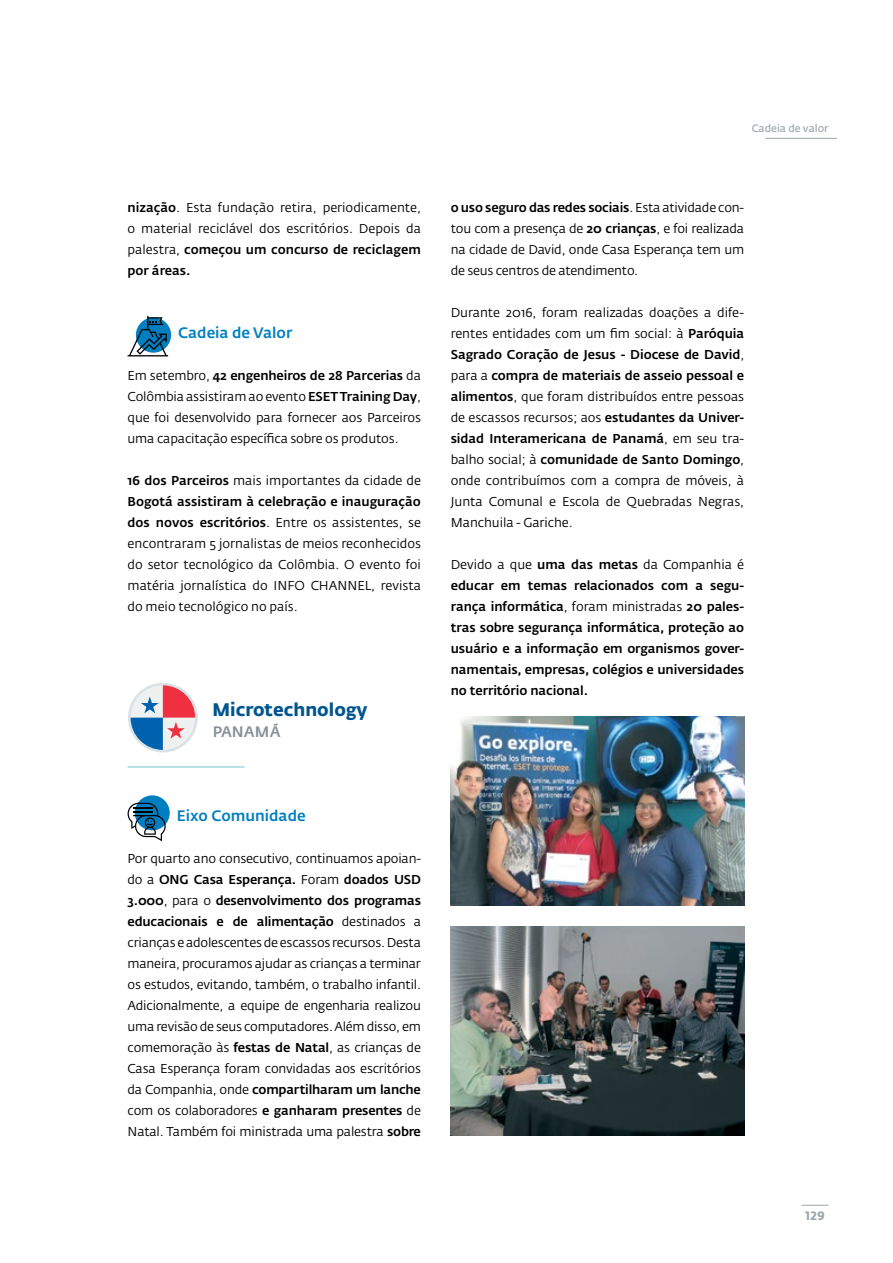
<style>
.page{position:relative;width:893px;height:1263px;background:#fff}
.page>*{position:absolute;margin:0;border:0;box-sizing:border-box;transform-origin:0 0}
.t1{font:700 18px "Fedra Sans Alt Pro";color:#00558f}
.t2{font:500 15px "Fedra Sans Alt Pro";color:#007fc0}
.t3{font:500 15px "Fedra Sans Alt Pro";letter-spacing:.01em;color:#879197}
.t4{font:12.75px/21px "Fedra Sans Alt Pro";letter-spacing:-.01em;color:#000;text-align:justify}
.t5{font:500 12.75px/21px "Fedra Sans Alt Pro";letter-spacing:-.005em;color:#000;text-align:justify}
.t6{font:700 12px "Fedra Sans Alt Pro";color:#9ca5ab}
.t7{font:600 10.5px "Fedra Sans Alt Pro";color:#9ca5ab}
.s1{font-weight:500}
.s2{font-weight:400}
</style>
<div class="page">
<svg style="left:801px;top:1205px;width:27px;height:1px"></svg>
<hr style="left:765px;top:138px;width:72px;height:1px;background:#9ca5ab">
<div style="left:136px;top:317px;width:35px;height:36px;background:#007fc0;border-radius:50%"></div>
<svg style="left:128px;top:316px;width:40px;height:40px"></svg>
<svg style="left:135px;top:795px;width:35px;height:35px"></svg>
<svg style="left:128px;top:803px;width:38px;height:38px"></svg>
<div style="left:128px;top:683px;width:70px;height:69px;background:#d8e2e7;border-radius:50%"></div>
<svg style="left:131px;top:685px;width:64px;height:65px"></svg>
<hr style="left:128px;top:766px;width:116px;height:2px;background:#9edae0">
<img style="left:451px;top:716px;width:293px;height:189px">
<img style="left:451px;top:926px;width:293px;height:209px">
<p class="t4" style="left:128px;top:197px;width:295px"><span class="s1">nização</span>. Esta fundação retira, periodicamente, o material reciclável dos escritórios. Depois da palestra, <span class="s1">começou um concurso de reciclagem por áreas.</span></p>
<p class="t2" style="left:178px;top:324px;width:116px">Cadeia de Valor</p>
<p class="t4" style="left:128px;top:365px;width:295px">Em setembro, <span class="s1">42 engenheiros de 28 Parcerias</span> da Colômbia assistiram ao evento <span class="s1">ESET Training Day</span>, que foi desenvolvido para fornecer aos Parceiros uma capacitação específica sobre os produtos.</p>
<p class="t4" style="left:128px;top:470px;width:295px"><span class="s1">16 dos Parceiros</span> mais importantes da cidade de <span class="s1">Bogotá assistiram à celebração e inauguração dos novos escritórios</span>. Entre os assistentes, se encontraram 5 jornalistas de meios reconhecidos do setor tecnológico da Colômbia. O evento foi matéria jornalística do INFO CHANNEL, revista do meio tecnológico no país.</p>
<h1 class="t1" style="left:213px;top:699px;width:157px">Microtechnology</h1>
<p class="t3" style="left:213px;top:723px;width:69px">PANAMÁ</p>
<p class="t2" style="left:177px;top:807px;width:130px">Eixo Comunidade</p>
<p class="t4" style="left:128px;top:848px;width:295px">Por quarto ano consecutivo, continuamos apoian&shy;do a <span class="s1">ONG Casa Esperança.</span> Foram <span class="s1">doados USD 3.000</span>, para o <span class="s1">desenvolvimento dos programas educacionais e de alimentação</span> destinados a crianças e adolescentes de escassos recursos. Desta maneira, procuramos ajudar as crianças a terminar os estudos, evitando, também, o trabalho infantil.<br>Adicionalmente, a equipe de engenharia realizou uma revisão de seus computadores. Além disso, em comemoração às <span class="s1">festas de Natal</span>, as crianças de Casa Esperança foram convidadas aos escritórios da Companhia, onde <span class="s1">compartilharam um lanche </span>com os colaboradores <span class="s1">e ganharam presentes</span> de Natal. Também foi ministrada uma palestra <span class="s1">sobre</span></p>
<p class="t7" style="left:752px;top:121px;width:78px">Cadeia de valor</p>
<p class="t4" style="left:451px;top:197px;width:295px"><span class="s1">o uso seguro das redes sociais</span>. Esta atividade con&shy;tou com a presença de <span class="s1">20 crianças</span>, e foi realizada na cidade de David, onde Casa Esperança tem um de seus centros de atendimento.</p>
<p class="t4" style="left:451px;top:302px;width:295px">Durante 2016, foram realizadas doações a dife&shy;rentes entidades com um fim social: à <span class="s1">Paróquia Sagrado Coração de Jesus - Diocese de David</span>, para a <span class="s1">compra de materiais de asseio pessoal e alimentos</span>, que foram distribuídos entre pessoas de escassos recursos; aos <span class="s1">estudantes da Univer&shy;sidad Interamericana de Panamá</span>, em seu tra&shy;balho social; à <span class="s1">comunidade de Santo Domingo</span>, onde contribuímos com a compra de móveis, à Junta Comunal e Escola de Quebradas Negras, Manchuila - Gariche.</p>
<p class="t5" style="left:451px;top:554px;width:295px"><span class="s2">Devido a que</span> uma das metas <span class="s2">da Companhia é </span>educar em temas relacionados com a segu&shy;rança informática<span class="s2">, foram ministradas</span> 20 pales&shy;tras sobre segurança informática, proteção ao usuário e a informação em organismos gover&shy;namentais, empresas, colégios e universidades no território nacional.</p>
<p class="t6" style="left:805px;top:1209px;width:21px">129</p>
</div>
